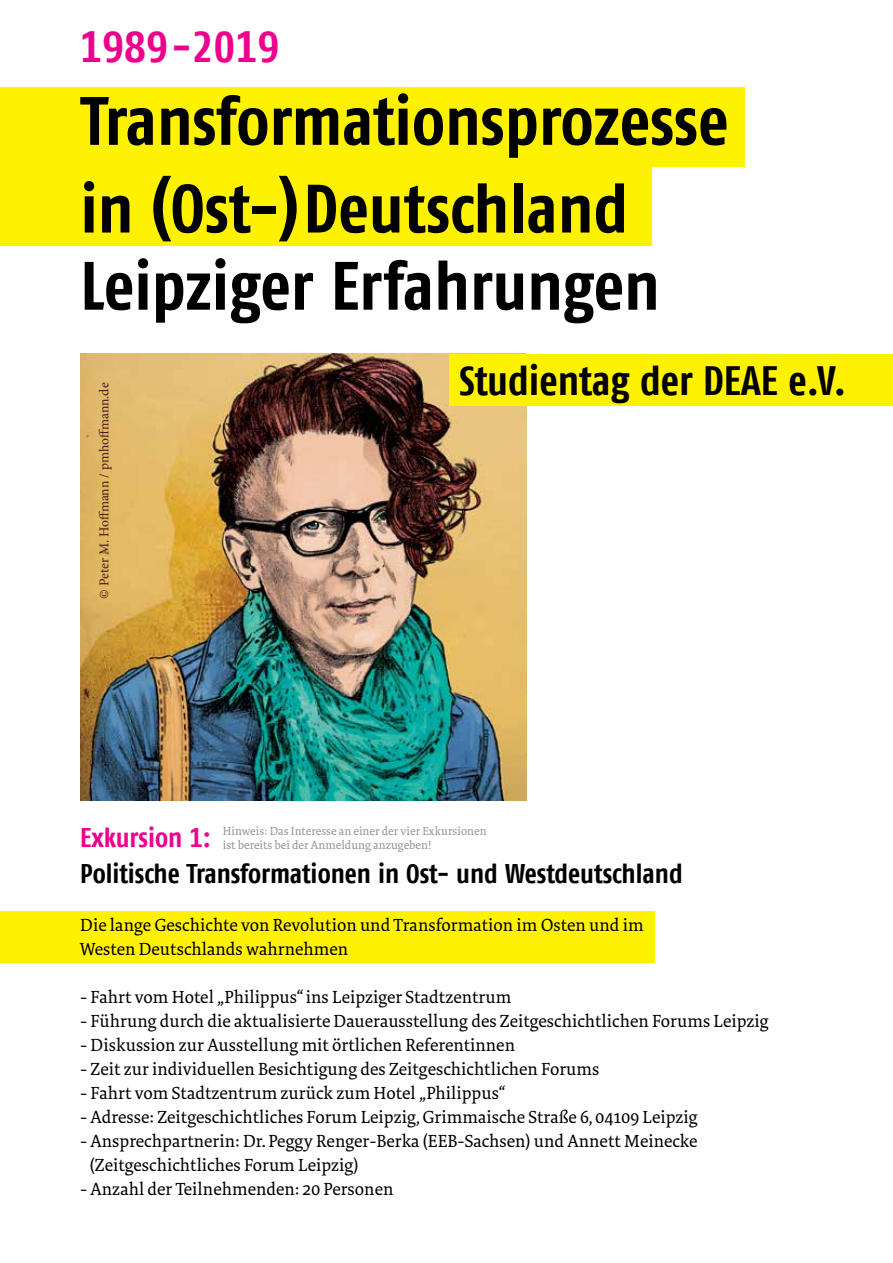
<style>
.page{position:relative;width:893px;height:1263px;background:#fff}
.page>*{position:absolute;margin:0;border:0;box-sizing:border-box;transform-origin:0 0}
.t1{font:68.25px "Fago Co Bold Tf";letter-spacing:-.005em;color:#000}
.t2{font:43.8px "Fago Co Bold Tf";color:#ec008c}
.t3{font:40.95px "Fago Co Bold Tf";color:#000}
.t4{font:27px "Fago Co Bold Tf";letter-spacing:-.005em;color:#000}
.t5{font:27px "Fago Co Bold Tf";color:#ec008c}
.t6{font:18px/24px "Tundra OT";color:#000}
.t7{font:13.5px "Minion Pro";letter-spacing:-.005em;color:#461c19}
.t8{font:12px/14.4px "Tundra OT";color:#939598}
</style>
<div class="page">
<div style="left:0;top:911px;width:655px;height:52px;background:#fff200"></div>
<img style="left:80px;top:354px;width:447px;height:446px">
<div style="left:0;top:166px;width:652px;height:79px;background:#fff200"></div>
<div style="left:0;top:87px;width:744px;height:79px;background:#fff200"></div>
<div style="left:449px;top:354px;width:444px;height:52px;background:#fff200"></div>
<h2 class="t2" style="left:80px;top:22px;width:200px">1989-2019</h2>
<h1 class="t1" style="left:80px;top:81px;width:650px">Transformationsprozesse</h1>
<h1 class="t1" style="left:80px;top:169px;width:550px">in (Ost-)Deutschland</h1>
<h1 class="t1" style="left:80px;top:246px;width:581px">Leipziger Erfahrungen</h1>
<p class="t7" style="left:95px;top:599px;width:218px;rotate:-90deg">© Peter M. Hoffmann / pmhoffmann.de</p>
<h3 class="t3" style="left:459px;top:357px;width:389px">Studientag der DEAE e.V.</h3>
<p class="t8" style="left:223px;top:824px;width:265px">Hinweis: Das Interesse an einer der vier Exkursionen ist bereits bei der Anmeldung anzugeben!</p>
<h3 class="t5" style="left:80px;top:821px;width:132px">Exkursion 1:</h3>
<h3 class="t4" style="left:80px;top:857px;width:604px">Politische Transformationen in Ost- und Westdeutschland</h3>
<p class="t6" style="left:80px;top:913px;width:565px">Die lange Geschichte von Revolution und Transformation im Osten und im<br>Westen Deutschlands wahrnehmen</p>
<p class="t6" style="left:80px;top:985px;width:433px">- Fahrt vom Hotel „Philippus“ ins Leipziger Stadtzentrum</p>
<p class="t6" style="left:80px;top:1009px;width:690px">- Führung durch die aktualisierte Dauerausstellung des Zeitgeschichtlichen Forums Leipzig</p>
<p class="t6" style="left:80px;top:1033px;width:436px">- Diskussion zur Ausstellung mit örtlichen Referentinnen</p>
<p class="t6" style="left:80px;top:1057px;width:521px">- Zeit zur individuellen Besichtigung des Zeitgeschichtlichen Forums</p>
<p class="t6" style="left:80px;top:1081px;width:427px">- Fahrt vom Stadtzentrum zurück zum Hotel „Philippus“</p>
<p class="t6" style="left:80px;top:1105px;width:619px">- Adresse: Zeitgeschichtliches Forum Leipzig, Grimmaische Straße 6, 04109 Leipzig</p>
<p class="t6" style="left:90px;top:1129px;width:609px;text-indent:-10px">- Ansprechpartnerin: Dr. Peggy Renger-Berka (EEB-Sachsen) und Annett Meinecke (Zeitgeschichtliches Forum Leipzig)</p>
<p class="t6" style="left:80px;top:1177px;width:315px">- Anzahl der Teilnehmenden: 20 Personen</p>
</div>
